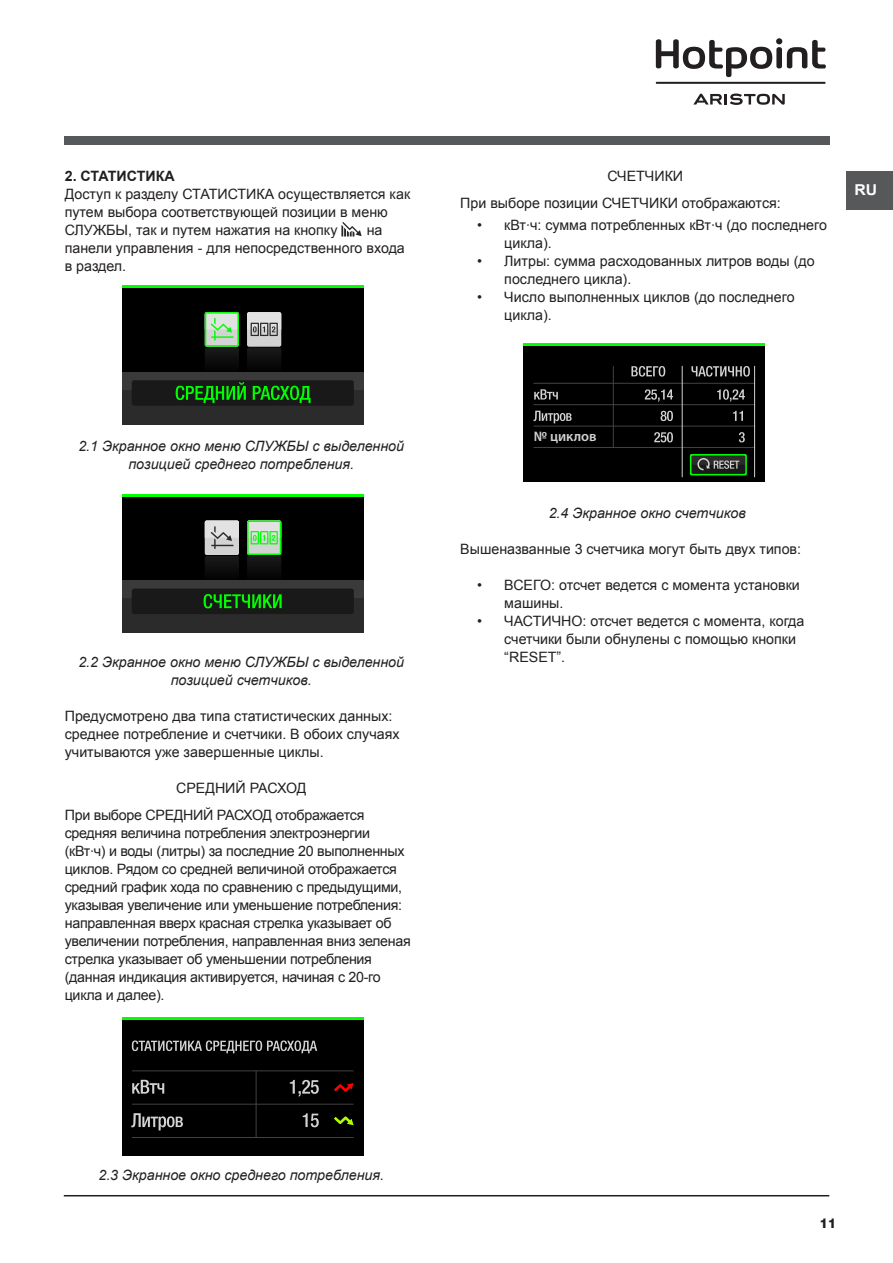
<style>
.page{position:relative;width:893px;height:1263px;background:#fff}
.page>*{position:absolute;margin:0;border:0;box-sizing:border-box;transform-origin:0 0}
.t1{font:700 15px "Arial";color:#fff;scale:1.05 1}
.t2{font:14.25px/18px "Arial";letter-spacing:-.01em;color:#231f20}
.t3{font:italic 14.25px/18px "Arial";color:#231f20;text-align:center}
.t4{font:700 14.25px "Arial";color:#231f20}
.t5{font:600 14.25px "Myriad Pro";color:#d3d3d3}
.t6{font:800 13.5px "Helvetica Neue";color:#231f20}
</style>
<div class="page">
<hr style="left:64px;top:1195px;width:765px;height:1px;background:#231f20">
<div style="left:846px;top:172px;width:47px;height:38px;background:#57585a"></div>
<div style="left:64px;top:136px;width:765px;height:9px;background:#57585a"></div>
<svg style="left:693px;top:94px;width:92px;height:11px"></svg>
<svg style="left:656px;top:38px;width:170px;height:39px"></svg>
<hr style="left:656px;top:82px;width:169px;height:2px;background:#231f20">
<svg style="left:341px;top:222px;width:21px;height:14px"></svg>
<div style="left:122px;top:286px;width:242px;height:138px;background:#000"></div>
<hr style="left:122px;top:286px;width:242px;height:2px;background:#0f0">
<div style="left:247px;top:312px;width:34px;height:35px;background:#d3d3d3;border-radius:2px"></div>
<svg style="left:247px;top:312px;width:34px;height:24px"></svg>
<svg style="left:205px;top:312px;width:34px;height:35px"></svg>
<svg style="left:205px;top:347px;width:76px;height:16px"></svg>
<div style="left:122px;top:372px;width:242px;height:52px;background:#2b2b2b"></div>
<div style="left:122px;top:372px;width:242px;height:17px;background:#3a3a3a"></div>
<div style="left:132px;top:380px;width:222px;height:26px;background:#191919;border-radius:3px"></div>
<svg style="left:176px;top:382px;width:135px;height:21px"></svg>
<div style="left:122px;top:494px;width:242px;height:138px;background:#000"></div>
<hr style="left:122px;top:494px;width:242px;height:2px;background:#0f0">
<div style="left:205px;top:520px;width:34px;height:35px;background:#d3d3d3;border-radius:2px"></div>
<svg style="left:247px;top:520px;width:34px;height:35px"></svg>
<svg style="left:205px;top:520px;width:34px;height:29px"></svg>
<svg style="left:205px;top:556px;width:76px;height:15px"></svg>
<div style="left:122px;top:580px;width:242px;height:52px;background:#2b2b2b"></div>
<div style="left:122px;top:580px;width:242px;height:18px;background:#3a3a3a"></div>
<div style="left:132px;top:589px;width:222px;height:25px;background:#191919;border-radius:3px"></div>
<svg style="left:204px;top:588px;width:78px;height:20px"></svg>
<div style="left:122px;top:1017px;width:242px;height:139px;background:#000"></div>
<hr style="left:122px;top:1017px;width:242px;height:3px;background:#0f0">
<svg style="left:132px;top:1080px;width:32px;height:13px"></svg>
<svg style="left:290px;top:1080px;width:29px;height:16px"></svg>
<svg style="left:303px;top:1113px;width:16px;height:14px"></svg>
<svg style="left:131px;top:1113px;width:52px;height:17px"></svg>
<svg style="left:132px;top:1040px;width:185px;height:13px"></svg>
<hr style="left:132px;top:1137px;width:222px;height:1px;background:#424242">
<hr style="left:132px;top:1104px;width:222px;height:1px;background:#424242">
<hr style="left:132px;top:1070px;width:222px;height:1px;background:#424242">
<hr style="left:256px;top:1071px;width:1px;height:66px;background:#424242">
<svg style="left:334px;top:1116px;width:20px;height:9px"></svg>
<svg style="left:334px;top:1083px;width:20px;height:9px"></svg>
<div style="left:523px;top:343px;width:242px;height:139px;background:#000"></div>
<hr style="left:523px;top:343px;width:242px;height:2px;background:#0f0">
<svg style="left:631px;top:366px;width:34px;height:11px"></svg>
<svg style="left:691px;top:366px;width:59px;height:11px"></svg>
<hr style="left:533px;top:447px;width:222px;height:1px;background:#424242">
<hr style="left:533px;top:426px;width:222px;height:1px;background:#424242">
<hr style="left:533px;top:383px;width:222px;height:1px;background:#424242">
<hr style="left:533px;top:404px;width:222px;height:1px;background:#424242">
<hr style="left:682px;top:366px;width:1px;height:111px;background:#d3d3d3">
<svg style="left:534px;top:389px;width:24px;height:10px"></svg>
<svg style="left:533px;top:411px;width:39px;height:12px"></svg>
<svg style="left:645px;top:389px;width:28px;height:13px"></svg>
<svg style="left:660px;top:411px;width:13px;height:10px"></svg>
<svg style="left:654px;top:432px;width:19px;height:10px"></svg>
<svg style="left:717px;top:389px;width:28px;height:13px"></svg>
<svg style="left:733px;top:411px;width:10px;height:10px"></svg>
<svg style="left:739px;top:432px;width:6px;height:10px"></svg>
<hr style="left:613px;top:366px;width:1px;height:81px;background:#424242">
<hr style="left:754px;top:366px;width:1px;height:111px;background:#d3d3d3">
<svg style="left:690px;top:454px;width:57px;height:21px"></svg>
<p class="t4" style="left:65px;top:167px;width:111px">2. СТАТИСТИКА</p>
<p class="t2" style="left:65px;top:185px;width:347px">Доступ к разделу СТАТИСТИКА осуществляется как путем выбора соответствующей позиции в меню<br>СЛУЖБЫ, так и путем нажатия на кнопку</p>
<p class="t2" style="left:65px;top:221px;width:342px;text-indent:302px">на панели управления - для непосредственного входа в раздел.</p>
<p class="t3" style="left:78px;top:437px;width:327px">2.1 Экранное окно меню СЛУЖБЫ с выделенной позицией среднего потребления.</p>
<p class="t3" style="left:78px;top:653px;width:327px">2.2 Экранное окно меню СЛУЖБЫ с выделенной позицией счетчиков.</p>
<p class="t2" style="left:65px;top:707px;width:336px">Предусмотрено два типа статистических данных: среднее потребление и счетчики. В обоих случаях учитываются уже завершенные циклы.</p>
<p class="t2" style="left:176px;top:779px;width:132px">СРЕДНИЙ РАСХОД</p>
<p class="t2" style="left:65px;top:806px;width:348px">При выборе СРЕДНИЙ РАСХОД отображается средняя величина потребления электроэнергии (кВт∙ч) и воды (литры) за последние 20 выполненных циклов. Рядом со средней величиной отображается средний график хода по сравнению с предыдущими, указывая увеличение или уменьшение потребления: направленная вверх красная стрелка указывает об увеличении потребления, направленная вниз зеленая стрелка указывает об уменьшении потребления (данная индикация активируется, начиная с 20-го цикла и далее).</p>
<p class="t2" style="left:607px;top:167px;width:77px">СЧЕТЧИКИ</p>
<p class="t2" style="left:460px;top:194px;width:322px">При выборе позиции СЧЕТЧИКИ отображаются:</p>
<p class="t2" style="left:504px;top:216px;width:324px;text-indent:-27px">• кВт∙ч: сумма потребленных кВт∙ч (до последнего цикла).</p>
<p class="t2" style="left:504px;top:252px;width:312px;text-indent:-27px">• Литры: сумма расходованных литров воды (до последнего цикла).</p>
<p class="t2" style="left:504px;top:288px;width:292px;text-indent:-27px">• Число выполненных циклов (до последнего цикла).</p>
<p class="t1" style="left:854px;top:180px;width:23px">RU</p>
<p class="t5" style="left:534px;top:427px;width:64px">№ циклов</p>
<p class="t3" style="left:549px;top:504px;width:199px">2.4 Экранное окно счетчиков</p>
<p class="t2" style="left:460px;top:540px;width:342px">Вышеназванные 3 счетчика могут быть двух типов:</p>
<p class="t2" style="left:504px;top:576px;width:297px;text-indent:-27px">• ВСЕГО: отсчет ведется с момента установки машины.</p>
<p class="t2" style="left:504px;top:612px;width:302px;text-indent:-27px">• ЧАСТИЧНО: отсчет ведется с момента, когда счетчики были обнулены с помощью кнопки “RESET”.</p>
<p class="t3" style="left:98px;top:1166px;width:287px">2.3 Экранное окно среднего потребления.</p>
<p class="t6" style="left:819px;top:1215px;width:19px">11</p>
</div>
